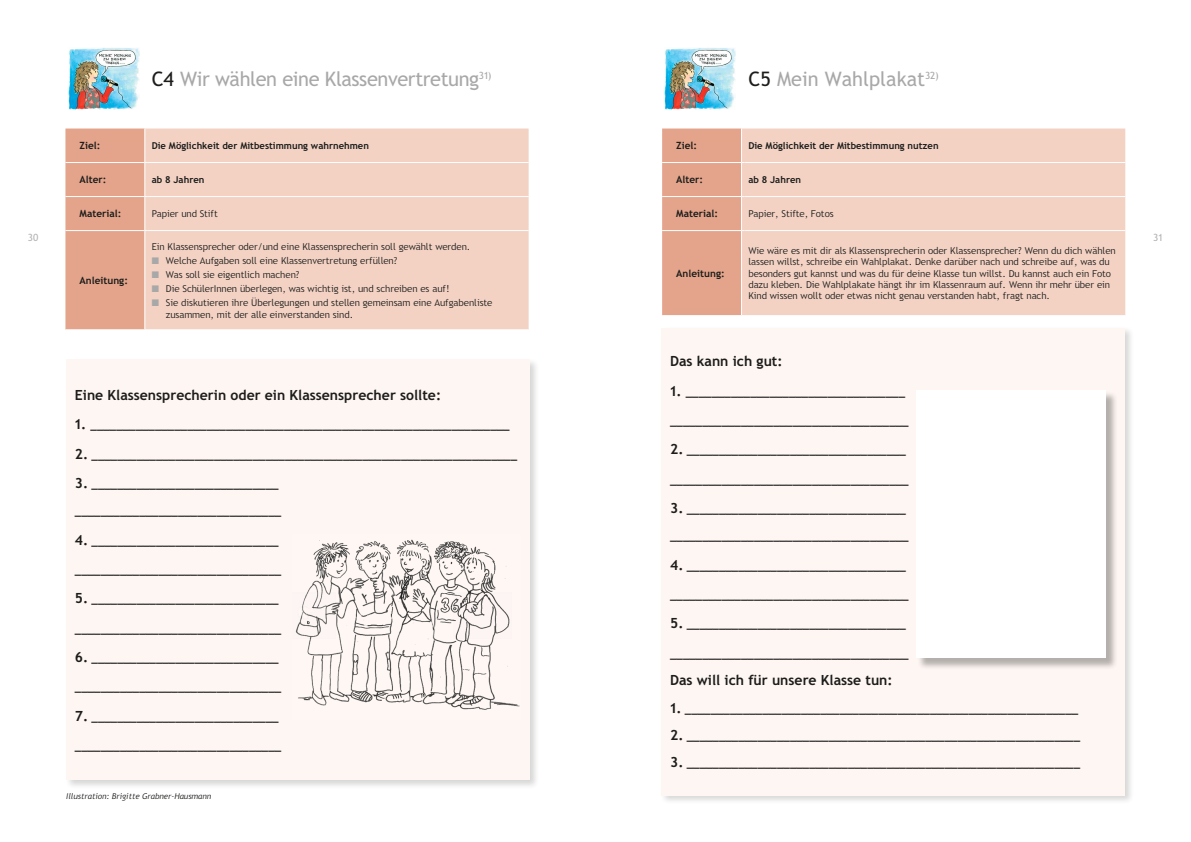
<style>
.page{position:relative;width:1191px;height:842px;background:#fff}
.page>*{position:absolute;margin:0;border:0;box-sizing:border-box;transform-origin:0 0}
.Titel_20_22_grau_45{font:20px "Trebuchet SBG2";letter-spacing:-.02em;color:#a8a8a8}
.Titel_20_22_grau_45-2{font:20px "Trebuchet SBG2";color:#a8a8a8}
._14pt_fett{font:700 14px "Trebuchet SBG2";color:#1d1d1b}
._14pt_fett-2{font:700 11px "Trebuchet SBG2";color:#1d1d1b}
.Tabelle_10pt_bold{font:700 10px "Trebuchet SBG2";color:#1d1d1b}
.t1{font:10px "Trebuchet SBG2";color:#b2b2b2}
.Tabelle_light_9_5pt{font:300 9.5px/11.4px "Trebuchet SBG2";color:#1d1d1b}
.Tabelle_light_9_5pt-2{font:700 9.5px "Trebuchet SBG2";color:#1d1d1b}
.Bildtext_8_10{font:italic 300 8px "Trebuchet SBG2";color:#1d1d1b}
.s1{color:#1d1d1b}
.s2{color:#a8a8a8}
.s3{font-size:14px}
</style>
<div class="page">
<div style="left:148px;top:129px;width:380px;height:200px;background:#f3d2c4"></div>
<hr style="left:148px;top:162px;width:380px;height:1px;background:#fff">
<hr style="left:148px;top:196px;width:380px;height:1px;background:#fff">
<hr style="left:148px;top:230px;width:380px;height:1px;background:#fff">
<svg style="left:65px;top:129px;width:83px;height:201px;background:#e5a891"></svg>
<img style="left:68px;top:48px;width:71px;height:62px">
<div style="left:65px;top:358px;width:474px;height:432px;background:#1d1d1b;opacity:.18"></div>
<div style="left:66px;top:359px;width:463px;height:421px;background:#fef6f2"></div>
<img style="left:295px;top:539px;width:225px;height:171px">
<div style="left:744px;top:129px;width:381px;height:186px;background:#f3d2c4"></div>
<hr style="left:744px;top:162px;width:381px;height:1px;background:#fff">
<hr style="left:744px;top:196px;width:381px;height:1px;background:#fff">
<hr style="left:744px;top:230px;width:381px;height:1px;background:#fff">
<svg style="left:662px;top:129px;width:82px;height:187px;background:#e5a890"></svg>
<img style="left:665px;top:48px;width:71px;height:62px">
<div style="left:660px;top:326px;width:474px;height:479px;background:#1d1d1b;opacity:.18"></div>
<div style="left:661px;top:328px;width:463px;height:467px;background:#fef6f2"></div>
<div style="left:917px;top:391px;width:200px;height:279px;background:#1d1d1b;opacity:.33"></div>
<div style="left:917px;top:390px;width:189px;height:268px;background:#fff"></div>
<p class="Titel_20_22_grau_45" style="left:152px;top:67px;width:341px"><span class="s1">C4</span> Wir wählen eine Klassenvertretung<sup>31)</sup></p>
<p class="Tabelle_10pt_bold" style="left:80px;top:139px;width:22px">Ziel:</p>
<p class="Tabelle_light_9_5pt-2" style="left:152px;top:140px;width:219px">Die Möglichkeit der Mitbestimmung wahrnehmen</p>
<p class="Tabelle_10pt_bold" style="left:80px;top:173px;width:28px">Alter:</p>
<p class="Tabelle_light_9_5pt-2" style="left:152px;top:174px;width:54px">ab 8 Jahren</p>
<p class="Tabelle_10pt_bold" style="left:80px;top:207px;width:43px">Material:</p>
<p class="Tabelle_light_9_5pt" style="left:152px;top:208px;width:68px">Papier und Stift</p>
<p class="Titel_20_22_grau_45-2" style="left:748px;top:67px;width:192px"><span class="s1">C5</span> Mein Wahlplakat<sup>32)</sup></p>
<p class="Tabelle_10pt_bold" style="left:676px;top:139px;width:22px">Ziel:</p>
<p class="Tabelle_light_9_5pt-2" style="left:748px;top:140px;width:192px">Die Möglichkeit der Mitbestimmung nutzen</p>
<p class="Tabelle_10pt_bold" style="left:676px;top:173px;width:28px">Alter:</p>
<p class="Tabelle_light_9_5pt-2" style="left:748px;top:174px;width:54px">ab 8 Jahren</p>
<p class="Tabelle_10pt_bold" style="left:676px;top:207px;width:43px">Material:</p>
<p class="Tabelle_light_9_5pt" style="left:748px;top:208px;width:87px">Papier, Stifte, Fotos</p>
<p class="t1" style="left:28px;top:232px;width:12px">30</p>
<p class="t1" style="left:1153px;top:232px;width:11px">31</p>
<p class="Tabelle_light_9_5pt" style="left:152px;top:240px;width:320px">Ein Klassensprecher oder/und eine Klassensprecherin soll gewählt werden.</p>
<p class="Tabelle_light_9_5pt" style="left:152px;top:255px;width:247px"><span class="s2">■</span> Welche Aufgaben soll eine Klassenvertretung erfüllen?</p>
<p class="Tabelle_light_9_5pt" style="left:152px;top:269px;width:149px"><span class="s2">■</span> Was soll sie eigentlich machen?</p>
<p class="Tabelle_light_9_5pt" style="left:152px;top:283px;width:299px"><span class="s2">■</span> Die SchülerInnen überlegen, was wichtig ist, und schreiben es auf!</p>
<p class="Tabelle_light_9_5pt" style="left:166px;top:297px;width:328px;text-indent:-14px"><span class="s2">■</span> Sie diskutieren ihre Überlegungen und stellen gemeinsam eine Aufgabenliste zusammen, mit der alle einverstanden sind.</p>
<p class="Tabelle_light_9_5pt" style="left:748px;top:245px;width:369px">Wie wäre es mit dir als Klassensprecherin oder Klassensprecher? Wenn du dich wählen lassen willst, schreibe ein Wahlplakat. Denke darüber nach und schreibe auf, was du besonders gut kannst und was du für deine Klasse tun willst. Du kannst auch ein Foto dazu kleben. Die Wahlplakate hängt ihr im Klassenraum auf. Wenn ihr mehr über ein Kind wissen wollt oder etwas nicht genau verstanden habt, fragt nach.</p>
<p class="Tabelle_10pt_bold" style="left:676px;top:267px;width:50px">Anleitung:</p>
<p class="Tabelle_10pt_bold" style="left:80px;top:274px;width:50px">Anleitung:</p>
<p class="_14pt_fett" style="left:75px;top:386px;width:368px">Eine Klassensprecherin oder ein Klassensprecher sollte:</p>
<p class="_14pt_fett-2" style="left:75px;top:418px;width:436px"><span class="s3">1.</span> _________________________________________________________________</p>
<p class="_14pt_fett-2" style="left:75px;top:448px;width:444px"><span class="s3">2.</span> __________________________________________________________________</p>
<p class="_14pt_fett-2" style="left:75px;top:477px;width:205px"><span class="s3">3.</span> _____________________________</p>
<p class="_14pt_fett-2" style="left:75px;top:504px;width:208px">________________________________</p>
<p class="_14pt_fett-2" style="left:75px;top:534px;width:205px"><span class="s3">4.</span> _____________________________</p>
<p class="_14pt_fett-2" style="left:75px;top:563px;width:208px">________________________________</p>
<p class="_14pt_fett-2" style="left:75px;top:592px;width:205px"><span class="s3">5.</span> _____________________________</p>
<p class="_14pt_fett-2" style="left:75px;top:622px;width:208px">________________________________</p>
<p class="_14pt_fett-2" style="left:75px;top:651px;width:205px"><span class="s3">6.</span> _____________________________</p>
<p class="_14pt_fett-2" style="left:75px;top:680px;width:208px">________________________________</p>
<p class="_14pt_fett-2" style="left:75px;top:710px;width:205px"><span class="s3">7.</span> _____________________________</p>
<p class="_14pt_fett-2" style="left:75px;top:739px;width:208px">________________________________</p>
<p class="Bildtext_8_10" style="left:66px;top:791px;width:147px">Illustration: Brigitte Grabner-Hausmann</p>
<p class="_14pt_fett" style="left:670px;top:352px;width:114px">Das kann ich gut:</p>
<p class="_14pt_fett-2" style="left:670px;top:385px;width:236px"><span class="s3">1.</span> __________________________________</p>
<p class="_14pt_fett-2" style="left:670px;top:414px;width:240px">_____________________________________</p>
<p class="_14pt_fett-2" style="left:670px;top:443px;width:237px"><span class="s3">2.</span> __________________________________</p>
<p class="_14pt_fett-2" style="left:670px;top:473px;width:240px">_____________________________________</p>
<p class="_14pt_fett-2" style="left:670px;top:502px;width:237px"><span class="s3">3.</span> __________________________________</p>
<p class="_14pt_fett-2" style="left:670px;top:529px;width:240px">_____________________________________</p>
<p class="_14pt_fett-2" style="left:670px;top:559px;width:237px"><span class="s3">4.</span> __________________________________</p>
<p class="_14pt_fett-2" style="left:670px;top:588px;width:240px">_____________________________________</p>
<p class="_14pt_fett-2" style="left:670px;top:617px;width:237px"><span class="s3">5.</span> __________________________________</p>
<p class="_14pt_fett-2" style="left:670px;top:647px;width:240px">_____________________________________</p>
<p class="_14pt_fett" style="left:670px;top:671px;width:224px">Das will ich für unsere Klasse tun:</p>
<p class="_14pt_fett-2" style="left:670px;top:702px;width:409px"><span class="s3">1.</span> _____________________________________________________________</p>
<p class="_14pt_fett-2" style="left:670px;top:729px;width:411px"><span class="s3">2.</span> _____________________________________________________________</p>
<p class="_14pt_fett-2" style="left:670px;top:757px;width:411px"><span class="s3">3.</span> _____________________________________________________________</p>
</div>
